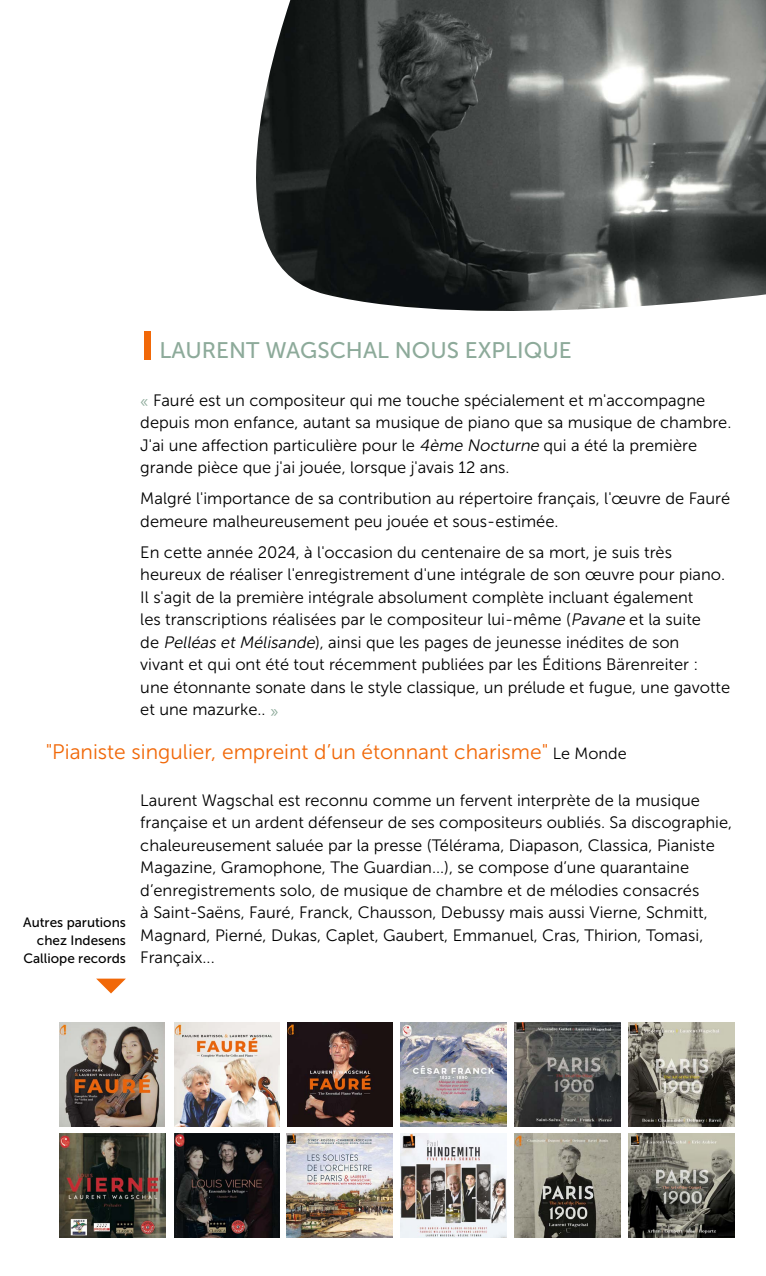
<style>
.page{position:relative;width:766px;height:1276px;background:#fff}
.page>*{position:absolute;margin:0;border:0;box-sizing:border-box;transform-origin:0 0}
.t1{font:22.5px "Museo Sans 500";color:#8daa9a}
.t2{font:21px "Museo Sans 300";color:#f16808}
.t3{font:16.5px/22.5px "Museo Sans 300";color:#000}
.t4{font:13.5px/18px "Museo Sans 500";color:#000;text-align:right}
.s1{font-family:"Museo Sans 300";font-size:40.5px;color:#f16808}
.s2{font-style:italic}
.s3{font-size:16.2px;color:#000}
</style>
<div class="page">
<img style="left:256px;top:0;width:509px;height:311px">
<img style="left:628px;top:1133px;width:106px;height:104px">
<img style="left:628px;top:1022px;width:106px;height:104px">
<img style="left:514px;top:1133px;width:106px;height:104px">
<img style="left:514px;top:1022px;width:106px;height:104px">
<img style="left:174px;top:1133px;width:106px;height:104px">
<img style="left:400px;top:1022px;width:106px;height:104px">
<img style="left:287px;top:1133px;width:106px;height:104px">
<img style="left:400px;top:1133px;width:106px;height:104px">
<img style="left:59px;top:1133px;width:106px;height:104px">
<svg style="left:96px;top:978px;width:30px;height:15px"></svg>
<img style="left:174px;top:1022px;width:105px;height:104px">
<img style="left:59px;top:1022px;width:105px;height:104px">
<img style="left:287px;top:1022px;width:106px;height:104px">
<h1 class="t1" style="left:135px;top:338px;width:438px"><span class="s1">I</span>LAURENT WAGSCHAL NOUS EXPLIQUE</h1>
<p class="t3" style="left:140px;top:389px;width:592px"><sub>«</sub> Fauré est un compositeur qui me touche spécialement et m'accompagne depuis mon enfance, autant sa musique de piano que sa musique de chambre.<br>J'ai une affection particulière pour le <span class="s2">4ème Nocturne</span> qui a été la première grande pièce que j'ai jouée, lorsque j'avais 12 ans.</p>
<p class="t3" style="left:140px;top:487px;width:591px">Malgré l'importance de sa contribution au répertoire français, l'œuvre de Fauré demeure malheureusement peu jouée et sous-estimée.</p>
<p class="t3" style="left:140px;top:541px;width:591px">En cette année 2024, à l'occasion du centenaire de sa mort, je suis très heureux de réaliser l'enregistrement d'une intégrale de son œuvre pour piano.<br>Il s'agit de la première intégrale absolument complète incluant également<br>les transcriptions réalisées par le compositeur lui-même (<span class="s2">Pavane</span> et la suite<br>de <span class="s2">Pelléas et Mélisande</span>), ainsi que les pages de jeunesse inédites de son<br>vivant et qui ont été tout récemment publiées par les Éditions Bärenreiter : une étonnante sonate dans le style classique, un prélude et fugue, une gavotte et une mazurke.. <sub>»</sub></p>
<p class="t2" style="left:46px;top:740px;width:582px">"Pianiste singulier, empreint d’un étonnant charisme" <span class="s3">Le Monde</span></p>
<p class="t3" style="left:140px;top:789px;width:593px">Laurent Wagschal est reconnu comme un fervent interprète de la musique française et un ardent défenseur de ses compositeurs oubliés. Sa discographie, chaleureusement saluée par la presse (Télérama, Diapason, Classica, Pianiste Magazine, Gramophone, The Guardian...), se compose d’une quarantaine d’enregistrements solo, de musique de chambre et de mélodies consacrés<br>à Saint-Saëns, Fauré, Franck, Chausson, Debussy mais aussi Vierne, Schmitt, Magnard, Pierné, Dukas, Caplet, Gaubert, Emmanuel, Cras, Thirion, Tomasi, Françaix...</p>
<p class="t4" style="left:23px;top:913px;width:104px">Autres parutions chez Indesens<br>Calliope records</p>
</div>
